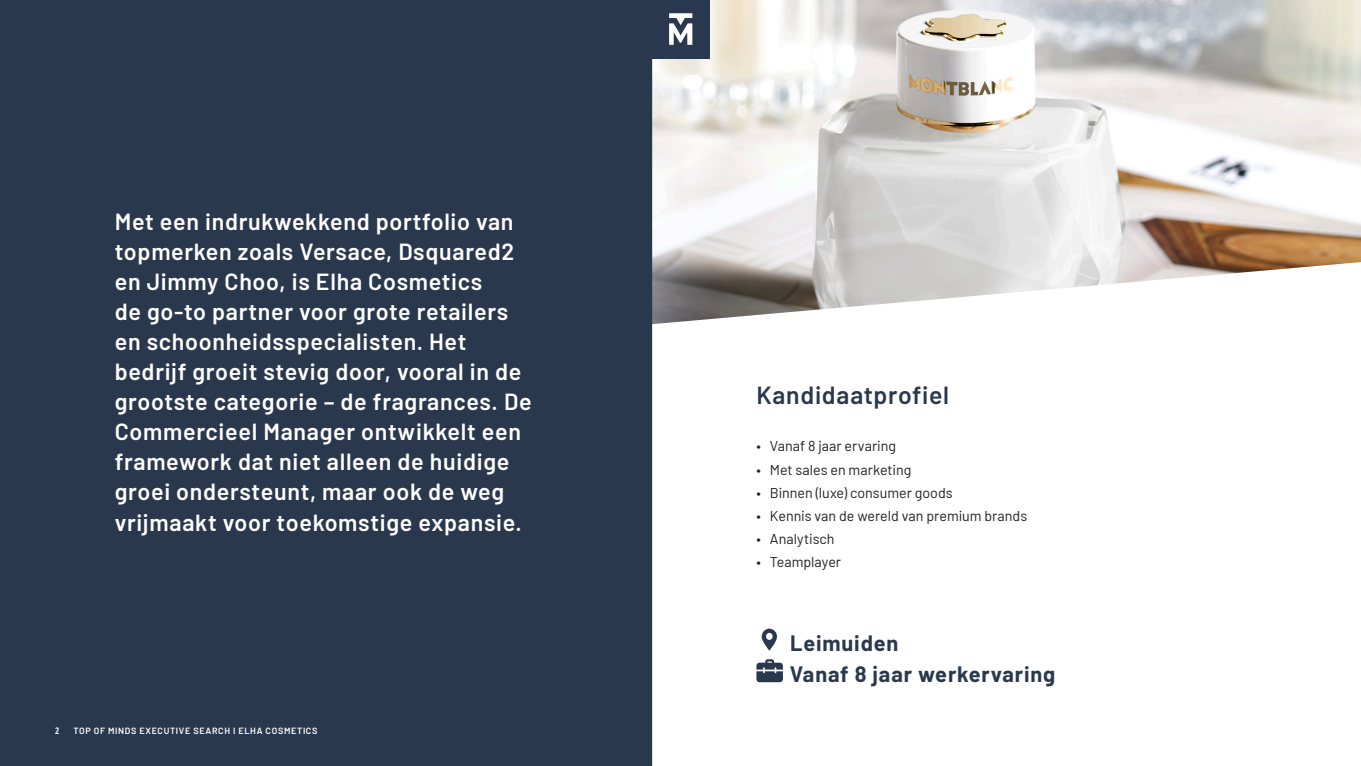
<style>
.page{position:relative;width:1361px;height:766px;background:#fff}
.page>*{position:absolute;margin:0;border:0;box-sizing:border-box;transform-origin:0 0}
.t1{font:600 24.75px "Barlow";letter-spacing:.03em;color:#2a384e}
.t2{font:600 23.25px/30px "Barlow";letter-spacing:.03em;color:#fff}
.t3{font:700 21.75px "Barlow";letter-spacing:.04em;color:#2a384e}
.t4{font:14.25px "Barlow";color:#231f20}
.t5{font:600 9px "Barlow";letter-spacing:.07em;color:#fff}
.t6{font:700 condensed 9px "Open Sans";color:#fff}
</style>
<div class="page">
<img style="left:652px;top:0;width:708px;height:262px">
<svg style="left:652px;top:262px;width:709px;height:503px"></svg>
<div style="left:0;top:0;width:652px;height:765px;background:#2a384e"></div>
<img style="left:652px;top:0;width:57px;height:58px">
<svg style="left:761px;top:628px;width:16px;height:22px"></svg>
<svg style="left:756px;top:659px;width:27px;height:23px"></svg>
<p class="t2" style="left:115px;top:205px;width:418px">Met een indrukwekkend portfolio van topmerken zoals Versace, Dsquared2 en Jimmy Choo, is Elha Cosmetics<br>de go-to partner voor grote retailers en schoonheidsspecialisten. Het bedrijf groeit stevig door, vooral in de grootste categorie – de fragrances. De Commercieel Manager ontwikkelt een framework dat niet alleen de huidige groei ondersteunt, maar ook de weg vrijmaakt voor toekomstige expansie.</p>
<p class="t6" style="left:55px;top:724px;width:6px">2</p>
<p class="t5" style="left:73px;top:724px;width:246px">TOP OF MINDS EXECUTIVE SEARCH I ELHA COSMETICS</p>
<p class="t1" style="left:756px;top:377px;width:194px">Kandidaatprofiel</p>
<p class="t4" style="left:756px;top:436px;width:141px">• Vanaf 8 jaar ervaring</p>
<p class="t4" style="left:756px;top:459px;width:156px">• Met sales en marketing</p>
<p class="t4" style="left:756px;top:482px;width:198px">• Binnen (luxe) consumer goods</p>
<p class="t4" style="left:756px;top:505px;width:272px">• Kennis van de wereld van premium brands</p>
<p class="t4" style="left:756px;top:528px;width:80px">• Analytisch</p>
<p class="t4" style="left:756px;top:551px;width:86px">• Teamplayer</p>
<p class="t3" style="left:790px;top:626px;width:110px">Leimuiden</p>
<p class="t3" style="left:790px;top:658px;width:267px">Vanaf 8 jaar werkervaring</p>
</div>
